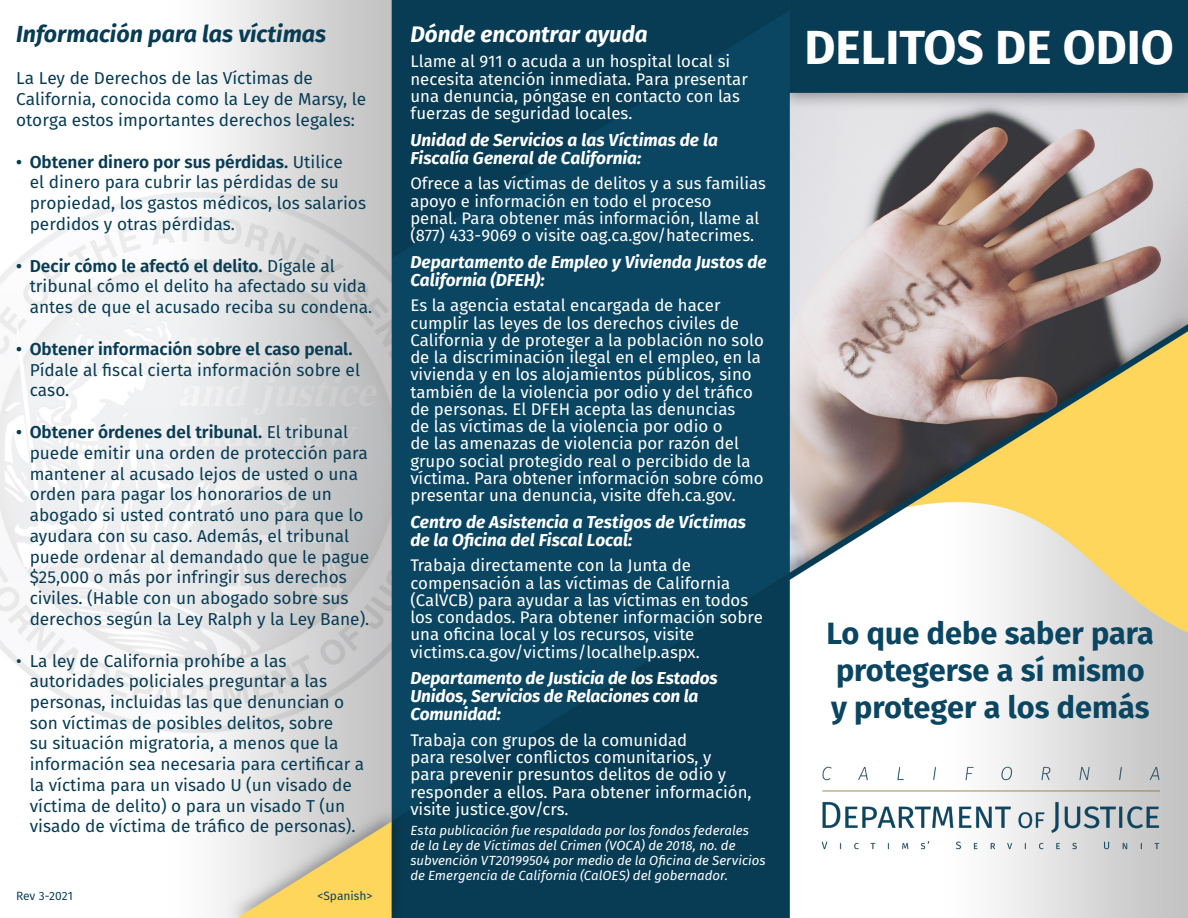
<style>
.page{position:relative;width:1188px;height:918px;background:#fff}
.page>*{position:absolute;margin:0;border:0;box-sizing:border-box;transform-origin:0 0}
.t1{font:700 47.85px "Fira Sans";color:#fff}
.t2{font:700 30.75px/36.9px "Fira Sans";color:#0a4561}
.t3{font:italic 700 23.25px "Fira Sans";color:#083c54}
.t4{font:italic 700 22.5px "Fira Sans";letter-spacing:-.005em;color:#fff}
.t5{font:17.25px/20.7px "Fira Sans";color:#083c54}
.t6{font:italic 700 17.25px/18px "Fira Sans";color:#fff}
.t7{font:16.8px/17.2px "Fira Sans";color:#fff}
.t8{font:16.65px/17.2px "Fira Sans";color:#fff}
.t9{font:italic 13.2px/15px "Fira Sans";color:#fff}
.t10{font:12px "Fira Sans";color:#0f4461}
.s1{font-weight:600}
</style>
<div class="page">
<img style="left:0;top:0;width:1188px;height:918px">
<img style="left:816px;top:758px;width:348px;height:101px">
<p class="t3" style="left:16px;top:15px;width:312px">Información para las víctimas</p>
<p class="t5" style="left:16px;top:68px;width:352px">La Ley de Derechos de las Víctimas de<br>California, conocida como la Ley de Marsy, le otorga estos importantes derechos legales:</p>
<p class="t5" style="left:30px;top:151px;width:338px;text-indent:-13px"><span class="s1">• Obtener dinero por sus pérdidas.</span> Utilice<br>el dinero para cubrir las pérdidas de su propiedad, los gastos médicos, los salarios perdidos y otras pérdidas.</p>
<p class="t5" style="left:30px;top:255px;width:344px;text-indent:-13px"><span class="s1">• Decir cómo le afectó el delito.</span> Dígale al tribunal cómo el delito ha afectado su vida antes de que el acusado reciba su condena.</p>
<p class="t5" style="left:30px;top:339px;width:332px;text-indent:-13px"><span class="s1">• Obtener información sobre el caso penal.<br></span>Pídale al fiscal cierta información sobre el caso.</p>
<p class="t5" style="left:30px;top:422px;width:341px;text-indent:-13px"><span class="s1">• Obtener órdenes del tribunal.</span> El tribunal puede emitir una orden de protección para mantener al acusado lejos de usted o una orden para pagar los honorarios de un abogado si usted contrató uno para que lo ayudara con su caso. Además, el tribunal puede ordenar al demandado que le pague $25,000 o más por infringir sus derechos civiles. (Hable con un abogado sobre sus derechos según la Ley Ralph y la Ley Bane).</p>
<p class="t5" style="left:30px;top:650px;width:336px;text-indent:-13px">• La ley de California prohíbe a las autoridades policiales preguntar a las personas, incluidas las que denuncian o son víctimas de posibles delitos, sobre<br>su situación migratoria, a menos que la información sea necesaria para certificar a la víctima para un visado U (un visado de víctima de delito) o para un visado T (un visado de víctima de tráfico de personas).</p>
<p class="t10" style="left:16px;top:888px;width:58px">Rev 3-2021</p>
<p class="t10" style="left:317px;top:888px;width:57px">&lt;Spanish&gt;</p>
<p class="t4" style="left:410px;top:15px;width:239px">Dónde encontrar ayuda</p>
<p class="t7" style="left:410px;top:53px;width:339px">Llame al 911 o acuda a un hospital local si necesita atención inmediata. Para presentar una denuncia, póngase en contacto con las fuerzas de seguridad locales.</p>
<p class="t6" style="left:410px;top:129px;width:309px">Unidad de Servicios a las Víctimas de la<br>Fiscalía General de California:</p>
<p class="t8" style="left:410px;top:175px;width:357px">Ofrece a las víctimas de delitos y a sus familias apoyo e información en todo el proceso<br>penal. Para obtener más información, llame al (877) 433-9069 o visite oag.ca.gov/hatecrimes.</p>
<p class="t6" style="left:410px;top:251px;width:358px">Departamento de Empleo y Vivienda Justos de<br>California (DFEH):</p>
<p class="t7" style="left:410px;top:297px;width:355px">Es la agencia estatal encargada de hacer cumplir las leyes de los derechos civiles de California y de proteger a la población no solo de la discriminación ilegal en el empleo, en la vivienda y en los alojamientos públicos, sino también de la violencia por odio y del tráfico de personas. El DFEH acepta las denuncias<br>de las víctimas de la violencia por odio o<br>de las amenazas de violencia por razón del grupo social protegido real o percibido de la víctima. Para obtener información sobre cómo presentar una denuncia, visite dfeh.ca.gov.</p>
<p class="t6" style="left:410px;top:511px;width:337px">Centro de Asistencia a Testigos de Víctimas de la Oficina del Fiscal Local:</p>
<p class="t7" style="left:410px;top:557px;width:354px">Trabaja directamente con la Junta de compensación a las víctimas de California (CalVCB) para ayudar a las víctimas en todos los condados. Para obtener información sobre una oficina local y los recursos, visite victims.ca.gov/victims/localhelp.aspx.</p>
<p class="t6" style="left:410px;top:668px;width:309px">Departamento de Justicia de los Estados<br>Unidos, Servicios de Relaciones con la<br>Comunidad:</p>
<p class="t7" style="left:410px;top:731px;width:343px">Trabaja con grupos de la comunidad<br>para resolver conflictos comunitarios, y<br>para prevenir presuntos delitos de odio y responder a ellos. Para obtener información, visite justice.gov/crs.</p>
<p class="t9" style="left:410px;top:823px;width:357px">Esta publicación fue respaldada por los fondos federales de la Ley de Víctimas del Crimen (VOCA) de 2018, no. de subvención VT20199504 por medio de la Oficina de Servicios de Emergencia de California (CalOES) del gobernador.</p>
<p class="t1" style="left:805px;top:7px;width:371px">DELITOS DE ODIO</p>
<h1 class="t2" style="left:827px;top:613px;width:329px">Lo que debe saber para protegerse a sí mismo y proteger a los demás</h1>
</div>
